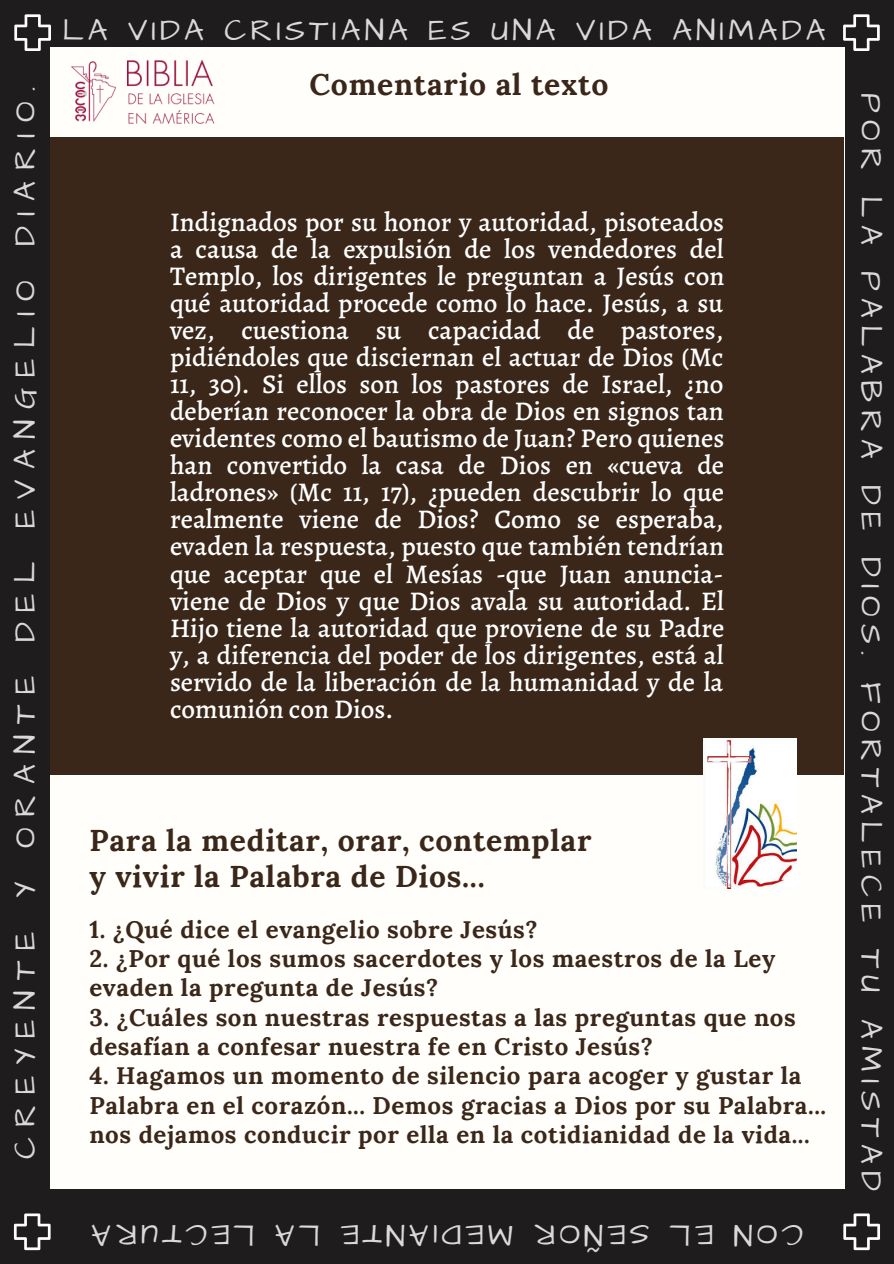
<style>
.page{position:relative;width:894px;height:1264px;background:#fff}
.page>*{position:absolute;margin:0;border:0;box-sizing:border-box;transform-origin:0 0}
.t1{font:30.9px "Architects Daughter";letter-spacing:.23em;color:#d9d9d9}
.t2{font:30.9px "Architects Daughter";letter-spacing:.345em;color:#d9d9d9}
.t3{font:30.9px "Architects Daughter";letter-spacing:.13em;color:#d9d9d9}
.t4{font:30.9px "Architects Daughter";letter-spacing:.125em;color:#d9d9d9}
.t5{font:700 30px "Lora";letter-spacing:.025em;color:#3a271a}
.t6{font:500 27px/27px "Alegreya";color:#fff;text-align:justify}
.t7{font:700 24px/29.2px "Lora";letter-spacing:.025em;color:#3a271a}
</style>
<div class="page">
<div style="left:0;top:0;width:893px;height:1263px;background:#1e1c1c"></div>
<div style="left:51px;top:47px;width:794px;height:1141px;background:#fffefa"></div>
<svg style="left:843px;top:14px;width:36px;height:37px"></svg>
<svg style="left:843px;top:1213px;width:36px;height:37px"></svg>
<svg style="left:14px;top:1213px;width:37px;height:37px"></svg>
<svg style="left:14px;top:14px;width:37px;height:37px"></svg>
<div style="left:51px;top:137px;width:792px;height:637px;background:#3a271a"></div>
<img style="left:703px;top:739px;width:93px;height:149px">
<img style="left:71px;top:59px;width:144px;height:65px">
<p class="t2" style="left:4px;top:1159px;width:1074px;rotate:-90deg">CREYENTE Y ORANTE DEL EVANGELIO DIARIO.</p>
<p class="t3" style="left:62px;top:10px;width:764px">LA VIDA CRISTIANA ES UNA VIDA ANIMADA</p>
<p class="t5" style="left:309px;top:65px;width:300px">Comentario al texto</p>
<p class="t6" style="left:170px;top:208px;width:555px">Indignados por su honor y autoridad, pisoteados a causa de la expulsión de los vendedores del Templo, los dirigentes le preguntan a Jesús con qué autoridad procede como lo hace. Jesús, a su vez, cuestiona su capacidad de pastores, pidiéndoles que disciernan el actuar de Dios (Mc 11, 30). Si ellos son los pastores de Israel, ¿no deberían reconocer la obra de Dios en signos tan evidentes como el bautismo de Juan? Pero quienes han convertido la casa de Dios en «cueva de ladrones» (Mc 11, 17), ¿pueden descubrir lo que realmente viene de Dios? Como se esperaba, evaden la respuesta, puesto que también tendrían que aceptar que el Mesías -que Juan anuncia&shy;viene de Dios y que Dios avala su autoridad. El Hijo tiene la autoridad que proviene de su Padre y, a diferencia del poder de los dirigentes, está al servido de la liberación de la humanidad y de la comunión con Dios.</p>
<p class="t5" style="left:89px;top:820px;width:503px">Para la meditar, orar, contemplar</p>
<p class="t5" style="left:89px;top:856px;width:396px">y vivir la Palabra de Dios...</p>
<p class="t7" style="left:89px;top:914px;width:449px">1. ¿Qué dice el evangelio sobre Jesús?</p>
<p class="t7" style="left:89px;top:943px;width:687px">2. ¿Por qué los sumos sacerdotes y los maestros de la Ley evaden la pregunta de Jesús?</p>
<p class="t7" style="left:89px;top:1002px;width:707px">3. ¿Cuáles son nuestras respuestas a las preguntas que nos desafían a confesar nuestra fe en Cristo Jesús?</p>
<p class="t7" style="left:89px;top:1060px;width:738px">4. Hagamos un momento de silencio para acoger y gustar la<br>Palabra en el corazón... Demos gracias a Dios por su Palabra... nos dejamos conducir por ella en la cotidianidad de la vida...</p>
<p class="t4" style="left:255px;top:1255px;width:165px;rotate:-180deg">LECTURA</p>
<p class="t1" style="left:320px;top:1255px;width:47px;rotate:-180deg">LA</p>
<p class="t1" style="left:513px;top:1255px;width:174px;rotate:-180deg">MED AI NTE</p>
<p class="t1" style="left:649px;top:1255px;width:117px;rotate:-180deg">SEÑOR</p>
<p class="t1" style="left:713px;top:1255px;width:45px;rotate:-180deg">EL</p>
<p class="t1" style="left:802px;top:1255px;width:71px;rotate:-180deg">CON</p>
<p class="t1" style="left:891px;top:93px;width:1099px;rotate:90deg">POR LA PALABRA DE DIOS. FORTALECE TU AMISTAD</p>
</div>
